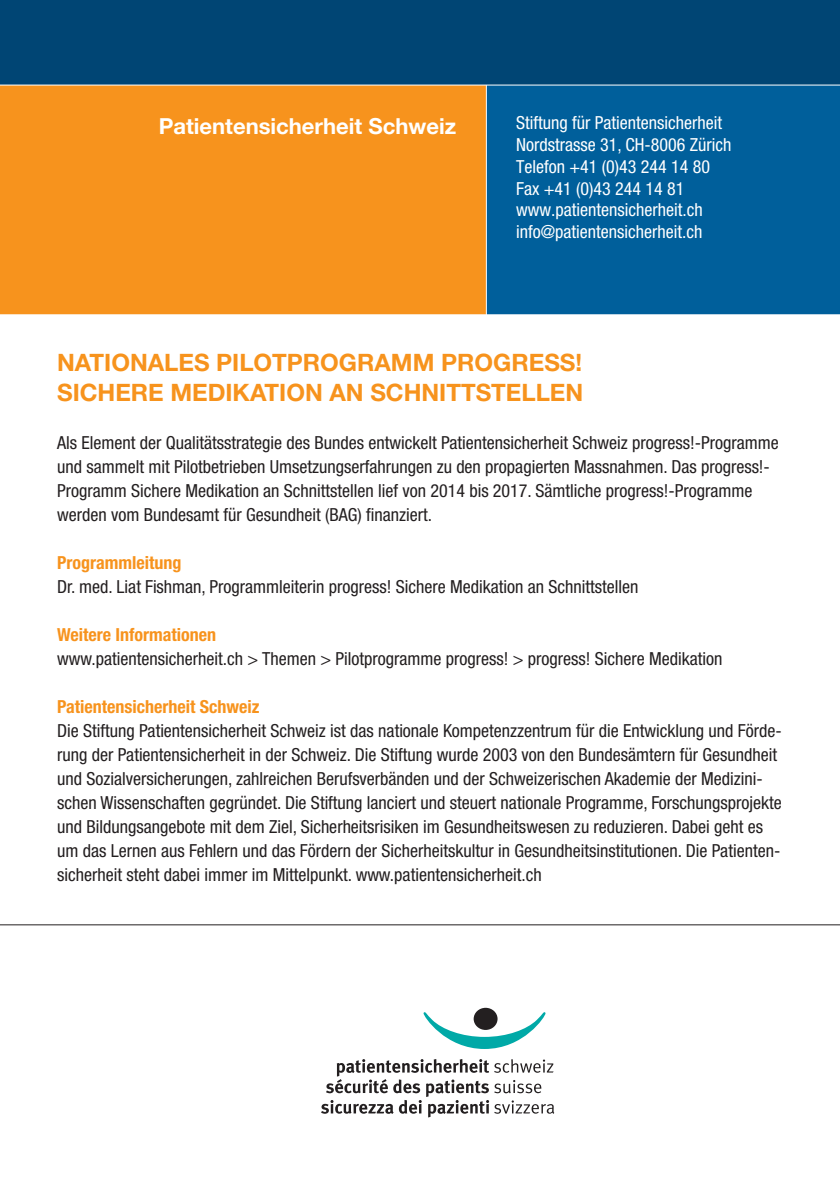
<style>
.page{position:relative;width:840px;height:1191px;background:#fff}
.page>*{position:absolute;margin:0;border:0;box-sizing:border-box;transform-origin:0 0}
.t1{font:700 24px/30px "Helvetica Neue";color:#f7931d}
.t2{font:700 22px "Helvetica Neue";color:#fff}
.t3{font:condensed 18px/24px "Helvetica Neue";color:#231f20}
.t4{font:condensed 18px/21.8px "Helvetica Neue LT Std";color:#fff}
.t5{font:700 condensed 18px "Helvetica Neue";color:#f7931d}
</style>
<div class="page">
<div style="left:0;top:0;width:839px;height:85px;background:#004574"></div>
<div style="left:0;top:85px;width:486px;height:229px;background:#f7931d"></div>
<div style="left:486px;top:85px;width:353px;height:229px;background:#005f9b"></div>
<hr style="left:0;top:85px;width:839px;height:1px;background:#fff">
<hr style="left:485px;top:85px;width:1px;height:840px;background:#fff">
<hr style="left:0;top:924px;width:839px;height:1px;background:#231f20">
<svg style="left:321px;top:1059px;width:233px;height:58px"></svg>
<svg style="left:423px;top:1012px;width:122px;height:37px"></svg>
<div style="left:473px;top:1007px;width:24px;height:23px;background:#231f20;border-radius:50%"></div>
<p class="t2" style="left:159px;top:112px;width:298px">Patientensicherheit Schweiz</p>
<p class="t4" style="left:516px;top:114px;width:217px">Stiftung für Patientensicherheit<br>Nordstrasse 31, CH-8006 Zürich<br>Telefon +41 (0)43 244 14 80<br>Fax +41 (0)43 244 14 81 www.patientensicherheit.ch info@patientensicherheit.ch</p>
<h1 class="t1" style="left:57px;top:350px;width:527px">NATIONALES PILOTPROGRAMM PROGRESS!<br>SICHERE MEDIKATION AN SCHNITTSTELLEN</h1>
<p class="t3" style="left:57px;top:432px;width:722px">Als Element der Qualitätsstrategie des Bundes entwickelt Patientensicherheit Schweiz progress!-Programme und sammelt mit Pilotbetrieben Umsetzungserfahrungen zu den propagierten Massnahmen. Das progress!- Programm Sichere Medikation an Schnittstellen lief von 2014 bis 2017. Sämtliche progress!-Programme werden vom Bundesamt für Gesundheit (BAG) finanziert.</p>
<p class="t5" style="left:57px;top:556px;width:126px">Programmleitung</p>
<p class="t3" style="left:57px;top:576px;width:582px">Dr. med. Liat Fishman, Programmleiterin progress! Sichere Medikation an Schnittstellen</p>
<p class="t5" style="left:57px;top:628px;width:160px">Weitere Informationen</p>
<p class="t3" style="left:57px;top:648px;width:666px">www.patientensicherheit.ch &gt; Themen &gt; Pilotprogramme progress! &gt; progress! Sichere Medikation</p>
<p class="t5" style="left:57px;top:700px;width:203px">Patientensicherheit Schweiz</p>
<p class="t3" style="left:57px;top:720px;width:725px">Die Stiftung Patientensicherheit Schweiz ist das nationale Kompetenzzentrum für die Entwicklung und Förde&shy;rung der Patientensicherheit in der Schweiz. Die Stiftung wurde 2003 von den Bundesämtern für Gesundheit und Sozialversicherungen, zahlreichen Berufsverbänden und der Schweizerischen Akademie der Medizini&shy;schen Wissenschaften gegründet. Die Stiftung lanciert und steuert nationale Programme, Forschungsprojekte und Bildungsangebote mit dem Ziel, Sicherheitsrisiken im Gesundheitswesen zu reduzieren. Dabei geht es um das Lernen aus Fehlern und das Fördern der Sicherheitskultur in Gesundheitsinstitutionen. Die Patienten&shy;sicherheit steht dabei immer im Mittelpunkt. www.patientensicherheit.ch</p>
</div>
